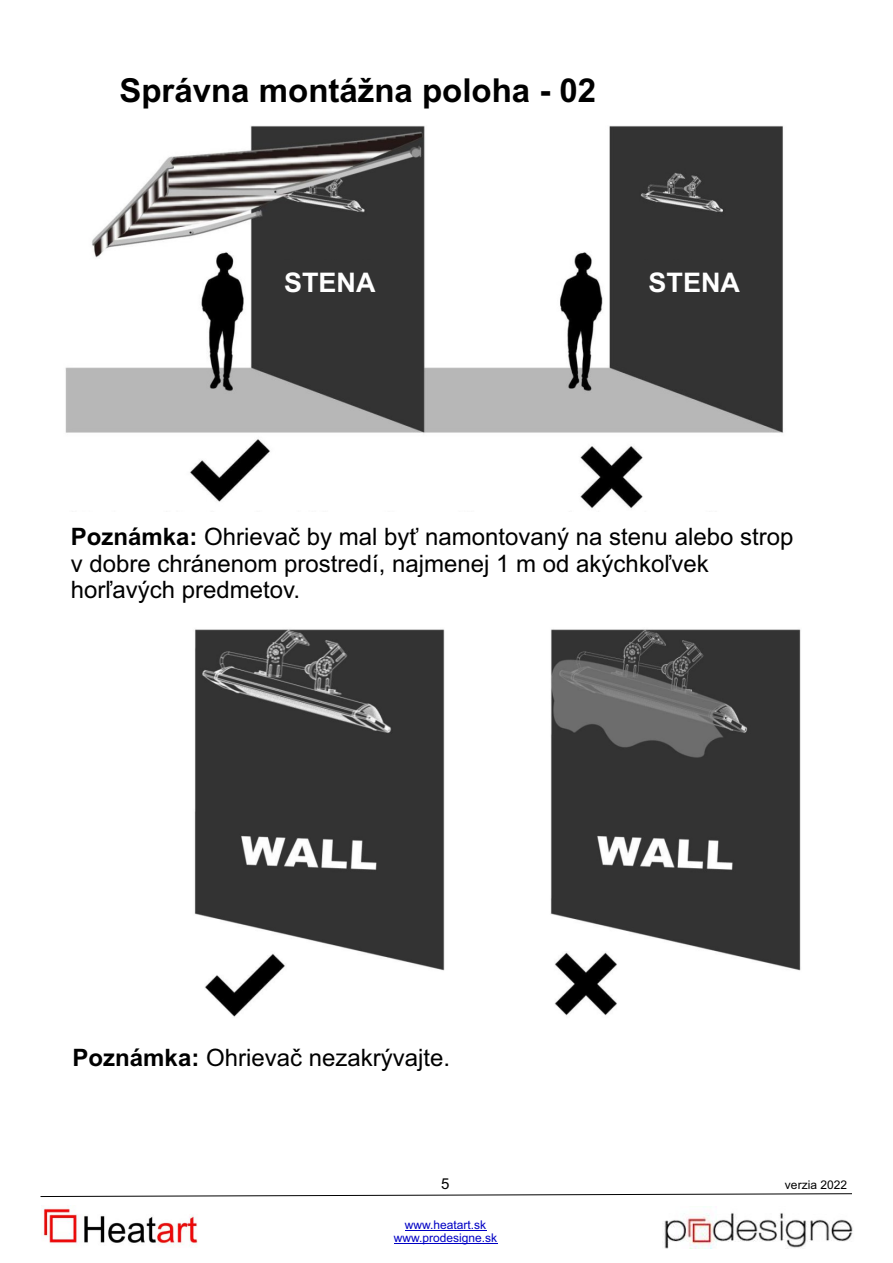
<style>
.page{position:relative;width:893px;height:1263px;background:#fff}
.page>*{position:absolute;margin:0;border:0;box-sizing:border-box;transform-origin:0 0}
.t1{font:700 33px "Arial";color:#000}
.t2{font:700 27px "Arial";color:#fff}
.t3{font:24px/26.8px "Arial";color:#000}
.t4{font:15px "Arial";color:#000}
.t5{font:12px/13.4px "Arial";color:#0000c4;text-align:center}
.t6{font:12px "Arial";color:#000}
.s1{font-weight:700}
</style>
<div class="page">
<img style="left:65px;top:125px;width:719px;height:384px">
<div style="left:268px;top:260px;width:124px;height:44px;background:#333"></div>
<div style="left:632px;top:260px;width:125px;height:44px;background:#333"></div>
<img style="left:194px;top:629px;width:607px;height:388px">
<img style="left:664px;top:1213px;width:189px;height:35px">
<img style="left:43px;top:1206px;width:155px;height:40px">
<svg style="left:40px;top:1193px;width:812px;height:4px"></svg>
<hr style="left:405px;top:1230px;width:81px;height:1px;background:#0000c4">
<hr style="left:394px;top:1243px;width:103px;height:1px;background:#0000c4">
<h1 class="t1" style="left:119px;top:78px;width:478px">Správna montážna poloha - 02</h1>
<p class="t2" style="left:284px;top:272px;width:93px">STENA</p>
<p class="t2" style="left:649px;top:272px;width:93px">STENA</p>
<p class="t3" style="left:71px;top:525px;width:724px"><span class="s1">Poznámka:</span> Ohrievač by mal byť namontovaný na stenu alebo strop v dobre chránenom prostredí, najmenej 1 m od akýchkoľvek horľavých predmetov.</p>
<p class="t3" style="left:73px;top:1046px;width:379px"><span class="s1">Poznámka:</span> Ohrievač nezakrývajte.</p>
<p class="t4" style="left:441px;top:1178px;width:10px">5</p>
<p class="t5" style="left:394px;top:1219px;width:105px">www.heatart.sk www.prodesigne.sk</p>
<p class="t6" style="left:785px;top:1180px;width:64px">verzia 2022</p>
</div>
